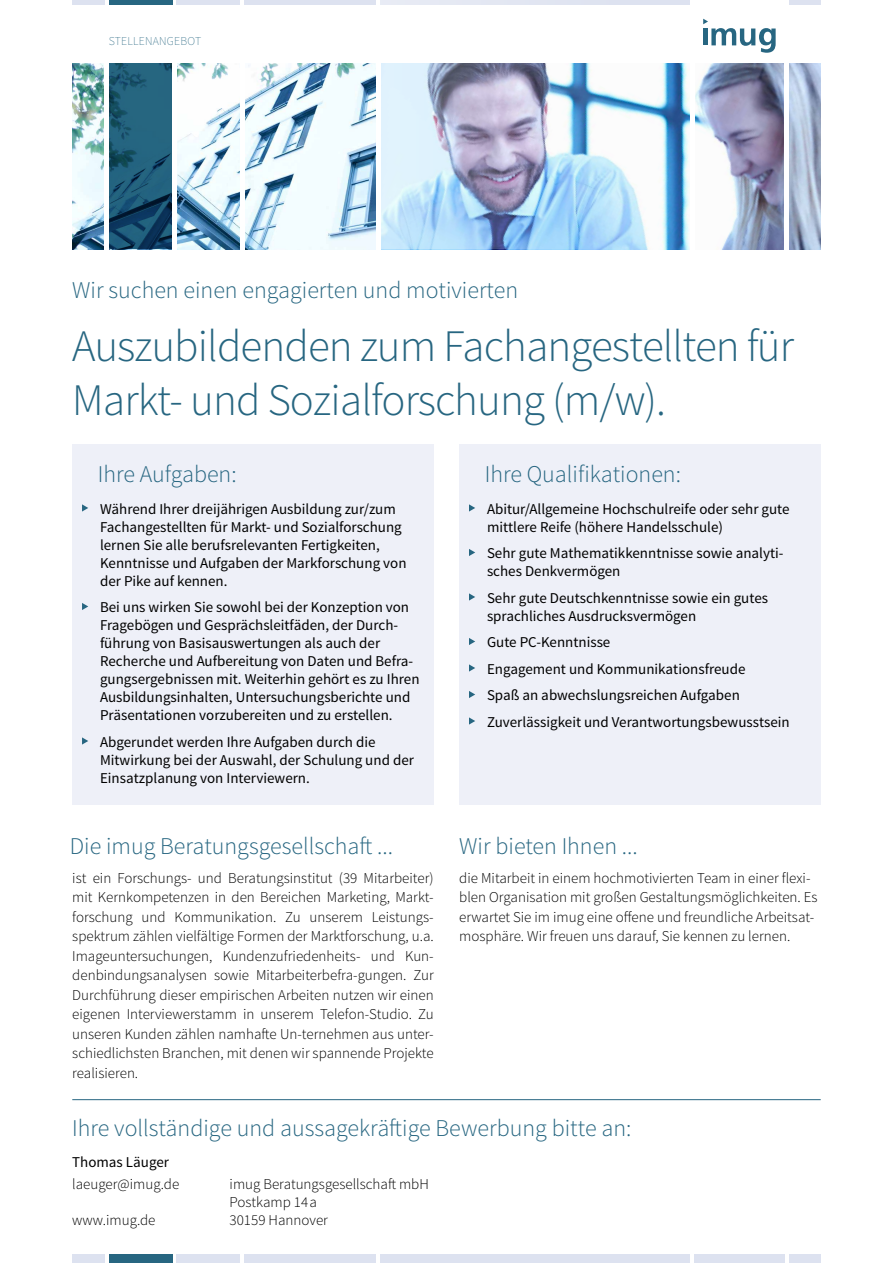
<style>
.page{position:relative;width:893px;height:1263px;background:#fff}
.page>*{position:absolute;margin:0;border:0;box-sizing:border-box;transform-origin:0 0}
.t1{font:300 45px/54px "Source Sans Pro";letter-spacing:-.02em;color:#276681}
.t2{font:300 24px "Source Sans Pro";color:#276681}
.t3{font:15px/18px "Source Sans Pro";color:#000}
.t4{font:300 15px/19.5px "Source Sans Pro";color:#000}
.t5{font:200 12px "Source Sans Pro";letter-spacing:.02em;color:#276681}
</style>
<div class="page">
<svg style="left:703px;top:19px;width:73px;height:34px"></svg>
<hr style="left:109px;top:0;width:63px;height:4px;background:#276681">
<hr style="left:176px;top:0;width:64px;height:4px;background:#dde2f0">
<hr style="left:244px;top:0;width:132px;height:4px;background:#dde2f0">
<hr style="left:381px;top:0;width:309px;height:4px;background:#dde2f0">
<hr style="left:789px;top:0;width:32px;height:4px;background:#dde2f0">
<hr style="left:72px;top:0;width:33px;height:4px;background:#dde2f0">
<div style="left:694px;top:1254px;width:90px;height:9px;background:#dde2f0"></div>
<div style="left:109px;top:1254px;width:63px;height:9px;background:#276681"></div>
<div style="left:176px;top:1254px;width:64px;height:9px;background:#dde2f0"></div>
<div style="left:244px;top:1254px;width:132px;height:9px;background:#dde2f0"></div>
<div style="left:381px;top:1254px;width:309px;height:9px;background:#dde2f0"></div>
<div style="left:789px;top:1254px;width:32px;height:9px;background:#dde2f0"></div>
<div style="left:72px;top:1254px;width:33px;height:9px;background:#dde2f0"></div>
<div style="left:72px;top:444px;width:362px;height:361px;background:#eef0f8"></div>
<svg style="left:82px;top:504px;width:6px;height:8px"></svg>
<svg style="left:82px;top:603px;width:6px;height:7px"></svg>
<svg style="left:82px;top:737px;width:6px;height:8px"></svg>
<div style="left:459px;top:444px;width:362px;height:361px;background:#eef0f8"></div>
<svg style="left:469px;top:504px;width:6px;height:8px"></svg>
<svg style="left:469px;top:549px;width:6px;height:7px"></svg>
<svg style="left:469px;top:593px;width:6px;height:8px"></svg>
<svg style="left:469px;top:638px;width:6px;height:7px"></svg>
<svg style="left:469px;top:664px;width:6px;height:8px"></svg>
<svg style="left:469px;top:691px;width:6px;height:7px"></svg>
<svg style="left:469px;top:717px;width:6px;height:8px"></svg>
<hr style="left:72px;top:1099px;width:749px;height:1px;background:#276681">
<img style="left:72px;top:64px;width:304px;height:185px">
<img style="left:629px;top:64px;width:192px;height:185px">
<img style="left:380px;top:0;width:249px;height:249px">
<svg style="left:109px;top:64px;width:63px;height:185px;background:#1d5773"></svg>
<hr style="left:240px;top:63px;width:4px;height:187px;background:#fff">
<div style="left:376px;top:63px;width:5px;height:187px;background:#fff"></div>
<hr style="left:785px;top:63px;width:4px;height:187px;background:#fff">
<hr style="left:172px;top:63px;width:4px;height:187px;background:#fff">
<hr style="left:105px;top:63px;width:4px;height:187px;background:#fff">
<hr style="left:690px;top:63px;width:4px;height:187px;background:#fff">
<p class="t5" style="left:109px;top:34px;width:94px">STELLENANGEBOT</p>
<h2 class="t2" style="left:72px;top:275px;width:447px">Wir suchen einen engagierten und motivierten</h2>
<h1 class="t1" style="left:72px;top:319px;width:723px">Auszubildenden zum Fachangestellten für<br>Markt- und Sozialforschung (m/w).</h1>
<h2 class="t2" style="left:98px;top:459px;width:140px">Ihre Aufgaben:</h2>
<p class="t3" style="left:100px;top:500px;width:308px">Während Ihrer dreijährigen Ausbildung zur/zum Fachangestellten für Markt- und Sozialforschung lernen Sie alle berufsrelevanten Fertigkeiten, Kenntnisse und Aufgaben der Markforschung von der Pike auf kennen.</p>
<p class="t3" style="left:100px;top:599px;width:321px">Bei uns wirken Sie sowohl bei der Konzeption von Fragebögen und Gesprächsleitfäden, der Durch&shy;führung von Basisauswertungen als auch der Recherche und Aufbereitung von Daten und Befra&shy;gungsergebnissen mit. Weiterhin gehört es zu Ihren Ausbildungsinhalten, Untersuchungsberichte und Präsentationen vorzubereiten und zu erstellen.</p>
<p class="t3" style="left:100px;top:733px;width:315px">Abgerundet werden Ihre Aufgaben durch die<br>Mitwirkung bei der Auswahl, der Schulung und der<br>Einsatzplanung von Interviewern.</p>
<h2 class="t2" style="left:485px;top:459px;width:198px">Ihre Qualifikationen:</h2>
<p class="t3" style="left:487px;top:500px;width:304px">Abitur/Allgemeine Hochschulreife oder sehr gute mittlere Reife (höhere Handelsschule)</p>
<p class="t3" style="left:487px;top:545px;width:298px">Sehr gute Mathematikkenntnisse sowie analyti&shy;sches Denkvermögen</p>
<p class="t3" style="left:487px;top:589px;width:283px">Sehr gute Deutschkenntnisse sowie ein gutes sprachliches Ausdrucksvermögen</p>
<p class="t3" style="left:487px;top:629px;width:304px;line-height:26.5px">Gute PC-Kenntnisse<br>Engagement und Kommunikationsfreude<br>Spaß an abwechslungsreichen Aufgaben Zuverlässigkeit und Verantwortungsbewusstsein</p>
<h2 class="t2" style="left:70px;top:831px;width:325px">Die imug Beratungsgesellschaft ...</h2>
<h2 class="t2" style="left:459px;top:831px;width:180px">Wir bieten Ihnen ...</h2>
<p class="t4" style="left:72px;top:868px;width:363px;text-align:justify">ist ein Forschungs- und Beratungsinstitut (39 Mitarbeiter) mit Kernkompetenzen in den Bereichen Marketing, Markt&shy;forschung und Kommunikation. Zu unserem Leistungs&shy;spektrum zählen vielfältige Formen der Marktforschung, u.a.<br>Imageuntersuchungen, Kundenzufriedenheits- und Kun&shy;denbindungsanalysen sowie Mitarbeiterbefra-gungen. Zur Durchführung dieser empirischen Arbeiten nutzen wir einen eigenen Interviewerstamm in unserem Telefon-Studio. Zu unseren Kunden zählen namhafte Un-ternehmen aus unter&shy;schiedlichsten Branchen, mit denen wir spannende Projekte realisieren.</p>
<p class="t4" style="left:459px;top:868px;width:360px">die Mitarbeit in einem hochmotivierten Team in einer flexi&shy;blen Organisation mit großen Gestaltungsmöglichkeiten. Es erwartet Sie im imug eine offene und freundliche Arbeitsat&shy;mosphäre. Wir freuen uns darauf, Sie kennen zu lernen.</p>
<h2 class="t2" style="left:72px;top:1114px;width:561px">Ihre vollständige und aussagekräftige Bewerbung bitte an:</h2>
<p class="t3" style="left:72px;top:1153px;width:98px">Thomas Läuger</p>
<p class="t4" style="left:72px;top:1175px;width:108px">laeuger@imug.de</p>
<p class="t4" style="left:72px;top:1211px;width:85px">www.imug.de</p>
<p class="t4" style="left:230px;top:1175px;width:201px;line-height:18px">imug Beratungsgesellschaft mbH<br>Postkamp 14a<br>30159 Hannover</p>
</div>
